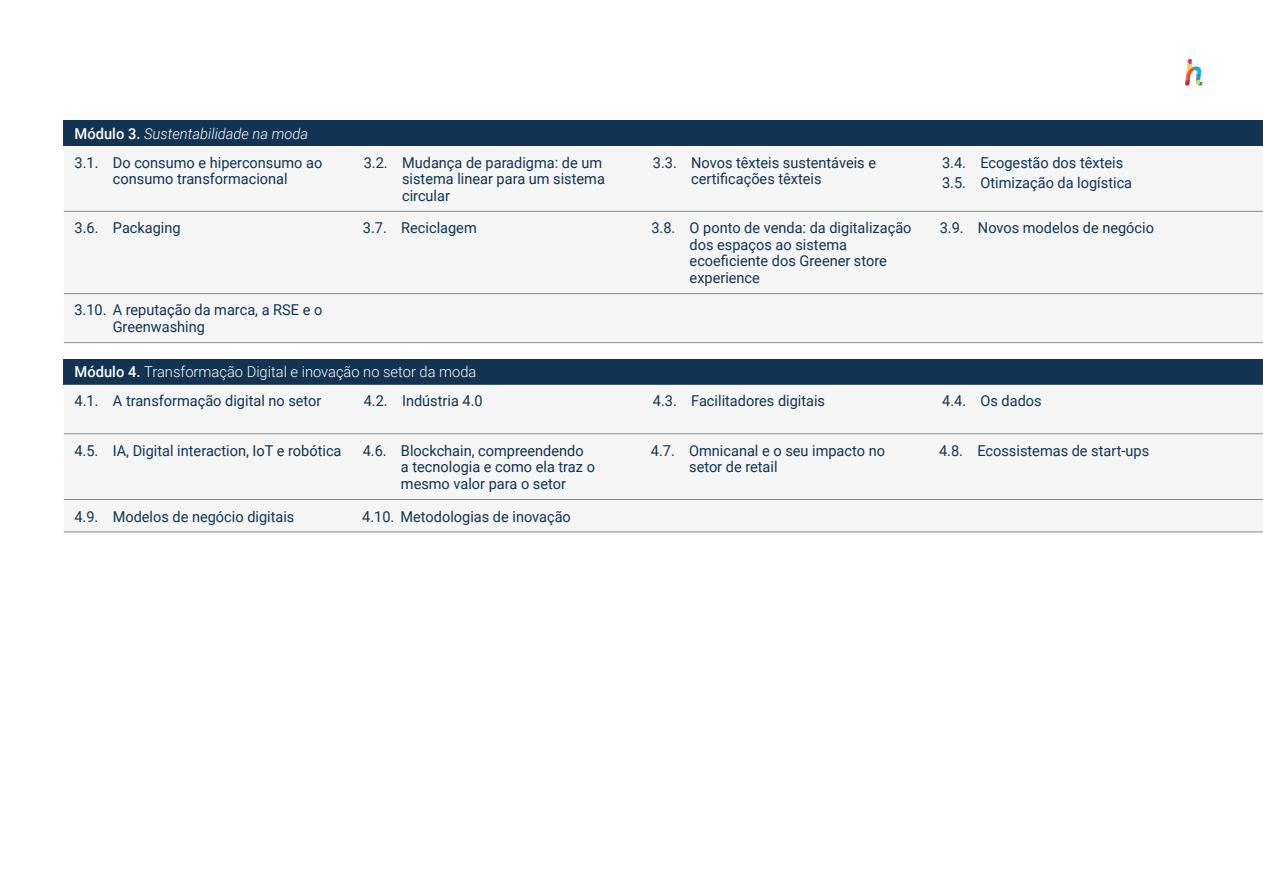
<style>
.page{position:relative;width:1263px;height:893px;background:#fff}
.page>*{position:absolute;margin:0;border:0;box-sizing:border-box;transform-origin:0 0}
.t1{font:15px/16.5px "Roboto";color:#123352}
.t2{font:300 15px "Roboto";color:#fff}
.t3{font:italic 300 15px "Roboto";color:#fff}
.s1{font-weight:500;font-style:normal}
.s2{font-weight:500}
</style>
<div class="page">
<svg style="left:1185px;top:59px;width:17px;height:27px"></svg>
<div style="left:64px;top:146px;width:1199px;height:197px;background:#f4f5f4"></div>
<div style="left:64px;top:359px;width:1199px;height:25px;background:#123352"></div>
<div style="left:64px;top:384px;width:1199px;height:148px;background:#f4f5f4"></div>
<hr style="left:64px;top:211px;width:1199px;height:1px;background:#878a8e">
<hr style="left:64px;top:293px;width:1199px;height:1px;background:#878a8e">
<hr style="left:64px;top:342px;width:1199px;height:1px;background:#878a8e">
<hr style="left:64px;top:532px;width:1199px;height:1px;background:#878a8e">
<hr style="left:64px;top:499px;width:1199px;height:1px;background:#878a8e">
<hr style="left:64px;top:433px;width:1199px;height:1px;background:#878a8e">
<div style="left:64px;top:120px;width:1199px;height:26px;background:#123352"></div>
<p class="t3" style="left:75px;top:123px;width:235px"><span class="s1">Módulo 3.</span> Sustentabilidade na moda</p>
<p class="t1" style="left:75px;top:153px;width:249px;text-align:center">3.1. Do consumo e hiperconsumo ao consumo transformacional</p>
<p class="t1" style="left:402px;top:153px;width:204px;text-indent:-38px">3.2. Mudança de paradigma: de um sistema linear para um sistema circular</p>
<p class="t1" style="left:691px;top:153px;width:186px;text-indent:-38px">3.3. Novos têxteis sustentáveis e certificações têxteis</p>
<p class="t1" style="left:942px;top:151px;width:192px;line-height:20.7px">3.4. Ecogestão dos têxteis<br>3.5. Otimização da logística</p>
<p class="t1" style="left:75px;top:219px;width:108px">3.6. Packaging</p>
<p class="t1" style="left:363px;top:219px;width:115px">3.7. Reciclagem</p>
<p class="t1" style="left:690px;top:219px;width:223px;text-indent:-38px">3.8. O ponto de venda: da digitalização dos espaços ao sistema ecoeficiente dos Greener store experience</p>
<p class="t1" style="left:940px;top:219px;width:216px">3.9. Novos modelos de negócio</p>
<p class="t1" style="left:113px;top:301px;width:211px;text-indent:-38px">3.10. A reputação da marca, a RSE e o<br>Greenwashing</p>
<p class="t2" style="left:75px;top:361px;width:403px"><span class="s2">Módulo 4.</span> Transformação Digital e inovação no setor da moda</p>
<p class="t1" style="left:75px;top:392px;width:248px">4.1. A transformação digital no setor</p>
<p class="t1" style="left:364px;top:392px;width:120px">4.2. Indústria 4.0</p>
<p class="t1" style="left:653px;top:392px;width:174px">4.3. Facilitadores digitais</p>
<p class="t1" style="left:942px;top:392px;width:101px">4.4. Os dados</p>
<p class="t1" style="left:74px;top:442px;width:269px">4.5. IA, Digital interaction, IoT e robótica</p>
<p class="t1" style="left:401px;top:442px;width:196px;text-indent:-38px">4.6. Blockchain, compreendendo a tecnologia e como ela traz o mesmo valor para o setor</p>
<p class="t1" style="left:689px;top:442px;width:197px;text-indent:-38px">4.7. Omnicanal e o seu impacto no setor de retail</p>
<p class="t1" style="left:939px;top:442px;width:212px">4.8. Ecossistemas de start-ups</p>
<p class="t1" style="left:74px;top:507px;width:222px">4.9. Modelos de negócio digitais</p>
<p class="t1" style="left:362px;top:507px;width:210px">4.10. Metodologias de inovação</p>
</div>
